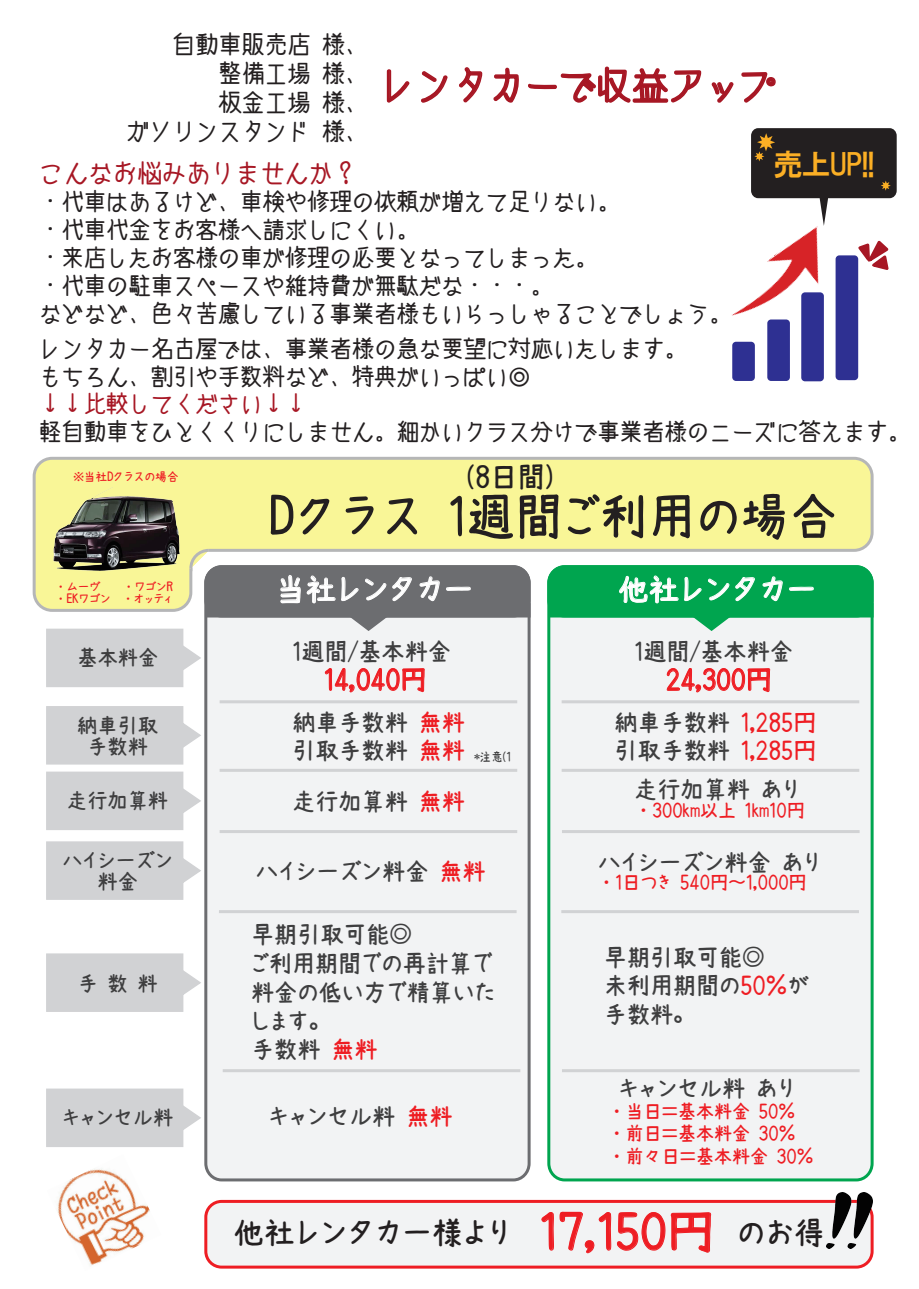
<style>
.page{position:relative;width:919px;height:1289px;background:#fff}
.page>*{position:absolute;margin:0;border:0;box-sizing:border-box;transform-origin:0 0}
.t1{font:50.1px "TT Edit Font";letter-spacing:-.04em;color:#231f20}
.t2{font:46.5px "TT Edit Font";letter-spacing:-.04em;color:#ee1d23;scale:1.06 1}
.t3{font:37.5px "cinecaption";letter-spacing:-.04em;color:#a71724}
.t4{font:31.5px "TT Edit Font";letter-spacing:-.04em;color:#fff}
.t5{font:31.5px "TT Edit Font";letter-spacing:-.04em;color:#231f20}
.t6{font:31.05px "HGP Gothic M";color:#6c6d70;scale:2.29 1}
.t7{font:31.05px "HGP Gothic M";color:#00a54f;scale:2.29 1}
.t8{font:29.4px "HGP Gothic E";color:#fbaf25}
.t9{font:28.5px "TT Edit Font";color:#231f20}
.t10{font:27px "TT Edit Font";letter-spacing:-.04em;color:#ee1d23}
.t11{font:25.5px "cinecaption";letter-spacing:-.04em;color:#a71724}
.t12{font:24px/28.8px "TT Edit Font";letter-spacing:-.04em;color:#3e3e3f}
.t13{font:24px/28.8px "cinecaption";letter-spacing:-.04em;color:#231f20;text-align:right}
.t14{font:24px/28.8px "TT Edit Font";letter-spacing:-.04em;color:#ee1d23}
.t15{font:23.25px/27.9px "cinecaption";letter-spacing:-.04em;color:#231f20}
.t16{font:23.25px "cinecaption";letter-spacing:-.04em;color:#a71724}
.t17{font:21px/21.3px "TT Edit Font";letter-spacing:-.04em;color:#3e3e3f;text-align:center}
.t18{font:18.75px/22.5px "TT Edit Font";letter-spacing:-.04em;color:#ee1d23}
.t19{font:12px/11.4px "TT Edit Font";letter-spacing:-.04em;color:#ee1d23}
.t20{font:12px "TT Edit Font";color:#3e3e3f}
.s1{color:#ee1d23}
.s2{color:#3e3e3f}
</style>
<div class="page">
<img style="left:732px;top:226px;width:92px;height:114px">
<div style="left:835px;top:255px;width:23px;height:125px;background:#2e3092;border-radius:4px"></div>
<div style="left:801px;top:292px;width:22px;height:89px;background:#2e3092;border-radius:4px"></div>
<div style="left:767px;top:319px;width:22px;height:62px;background:#2e3092;border-radius:4px"></div>
<div style="left:732px;top:342px;width:22px;height:39px;background:#2e3092;border-radius:4px"></div>
<svg style="left:855px;top:240px;width:34px;height:32px"></svg>
<svg style="left:386px;top:69px;width:23px;height:34px"></svg>
<svg style="left:421px;top:71px;width:27px;height:32px"></svg>
<svg style="left:459px;top:67px;width:24px;height:35px"></svg>
<svg style="left:493px;top:67px;width:26px;height:36px"></svg>
<svg style="left:528px;top:66px;width:174px;height:37px"></svg>
<svg style="left:711px;top:82px;width:23px;height:21px"></svg>
<svg style="left:741px;top:72px;width:35px;height:31px"></svg>
<svg style="left:46px;top:706px;width:155px;height:124px"></svg>
<svg style="left:46px;top:628px;width:155px;height:59px"></svg>
<svg style="left:46px;top:841px;width:155px;height:59px"></svg>
<svg style="left:46px;top:953px;width:155px;height:59px"></svg>
<svg style="left:46px;top:1088px;width:155px;height:59px"></svg>
<div style="left:206px;top:566px;width:323px;height:613px;background:#f2f3f4;border-radius:16px"></div>
<div style="left:204px;top:565px;width:326px;height:616px;border:3px solid #6c6d70;border-radius:16px"></div>
<div style="left:548px;top:566px;width:324px;height:613px;background:#f2f3f4;border-radius:16px"></div>
<div style="left:547px;top:565px;width:326px;height:616px;border:3px solid #00a54f;border-radius:16px"></div>
<div style="left:205px;top:603px;width:325px;height:14px;background:#6c6d70"></div>
<svg style="left:280px;top:613px;width:132px;height:18px"></svg>
<div style="left:548px;top:603px;width:325px;height:14px;background:#00a54f"></div>
<svg style="left:618px;top:613px;width:137px;height:18px"></svg>
<div style="left:206px;top:1201px;width:666px;height:65px;background:#f2f3f4;border-radius:16px"></div>
<div style="left:204px;top:1199px;width:669px;height:69px;border:3px solid #ee1d23;border-radius:16px"></div>
<svg style="left:324px;top:668px;width:101px;height:24px"></svg>
<hr style="left:219px;top:700px;width:298px;height:3px;background:#d1d2d4">
<svg style="left:666px;top:668px;width:104px;height:24px"></svg>
<hr style="left:561px;top:700px;width:298px;height:3px;background:#d1d2d4">
<hr style="left:219px;top:768px;width:298px;height:3px;background:#d1d2d4">
<hr style="left:561px;top:768px;width:298px;height:3px;background:#d1d2d4">
<hr style="left:562px;top:830px;width:297px;height:3px;background:#d1d2d4">
<hr style="left:219px;top:830px;width:298px;height:3px;background:#d1d2d4">
<hr style="left:561px;top:910px;width:297px;height:3px;background:#d1d2d4">
<hr style="left:219px;top:910px;width:297px;height:3px;background:#d1d2d4">
<hr style="left:562px;top:1069px;width:297px;height:3px;background:#d1d2d4">
<hr style="left:223px;top:1069px;width:297px;height:3px;background:#d1d2d4">
<svg style="left:541px;top:1211px;width:70px;height:42px"></svg>
<svg style="left:617px;top:1212px;width:94px;height:40px"></svg>
<img style="left:826px;top:1192px;width:46px;height:56px">
<svg style="left:33px;top:457px;width:840px;height:155px;fill:#f9f697"></svg>
<svg style="left:188px;top:547px;width:24px;height:24px"></svg>
<svg style="left:751px;top:128px;width:145px;height:98px"></svg>
<img style="left:44px;top:476px;width:141px;height:106px">
<img style="left:57px;top:1169px;width:93px;height:97px">
<p class="t13" style="left:126px;top:32px;width:244px">自動車販売店 様、<br>整備工場 様、<br>板金工場 様、<br>ガソリンスタンド 様、</p>
<p class="t11" style="left:39px;top:159px;width:321px">こんなお悩みありませんか？</p>
<p class="t15" style="left:39px;top:189px;width:694px">・代車はあるけど、車検や修理の依頼が増えて足りない。<br>・代車代金をお客様へ請求しにくい。<br>・来店したお客様の車が修理の必要となってしまった。<br>・代車の駐車スペースや維持費が無駄だな・・・。<br>などなど、色々苦慮している事業者様もいらっしゃることでしょう。</p>
<h3 class="t3" style="left:379px;top:65px;width:399px">レンタカーで収益アップ</h3>
<p class="t8" style="left:773px;top:150px;width:103px">売上UP!!</p>
<p class="t15" style="left:39px;top:336px;width:650px">レンタカー名古屋では、事業者様の急な要望に対応いたします。もちろん、割引や手数料など、特典がいっぱい◎</p>
<p class="t16" style="left:39px;top:391px;width:270px">↓↓比較してください↓↓</p>
<p class="t15" style="left:39px;top:420px;width:873px">軽自動車をひとくくりにしません。細かいクラス分けで事業者様のニーズに答えます。</p>
<p class="t19" style="left:73px;top:470px;width:107px">※当社Dクラスの場合</p>
<p class="t19" style="left:55px;top:581px;width:120px">・ムーヴ　 ・ワゴンR・EKワゴン　・オッティ</p>
<p class="t17" style="left:77px;top:647px;width:83px">基本料金</p>
<p class="t17" style="left:77px;top:714px;width:83px">納車引取手数料</p>
<p class="t17" style="left:67px;top:790px;width:103px">走行加算料</p>
<p class="t17" style="left:62px;top:849px;width:114px">ハイシーズン料金</p>
<p class="t17" style="left:77px;top:973px;width:82px">手 数 料</p>
<p class="t9" style="left:466px;top:463px;width:90px">(8日間)</p>
<h1 class="t1" style="left:268px;top:491px;width:571px">Dクラス 1週間ご利用の場合</h1>
<h3 class="t4" style="left:275px;top:573px;width:201px">当社レンタカー</h3>
<h3 class="t4" style="left:618px;top:573px;width:201px">他社レンタカー</h3>
<h3 class="t6" style="left:333px;top:602px;width:33px">▼</h3>
<h3 class="t7" style="left:676px;top:602px;width:33px">▼</h3>
<p class="t12" style="left:292px;top:637px;width:161px">1週間/基本料金</p>
<p class="t10" style="left:323px;top:666px;width:105px">14,040円</p>
<p class="t12" style="left:634px;top:637px;width:161px">1週間/基本料金</p>
<p class="t10" style="left:665px;top:666px;width:108px">24,300円</p>
<p class="t12" style="left:292px;top:707px;width:175px">納車手数料 <span class="s1">無料</span>引取手数料 <span class="s1">無料</span></p>
<p class="t14" style="left:614px;top:707px;width:204px"><span class="s2">納車手数料</span> 1,285円<span class="s2">引取手数料</span> 1,285円</p>
<p class="t12" style="left:634px;top:775px;width:168px">走行加算料 あり</p>
<p class="t20" style="left:474px;top:751px;width:39px">*注意(1</p>
<p class="t12" style="left:292px;top:787px;width:175px">走行加算料 <span class="s1">無料</span></p>
<p class="t18" style="left:634px;top:798px;width:172px">・300km以上 1km10円</p>
<p class="t12" style="left:255px;top:857px;width:233px">ハイシーズン料金 <span class="s1">無料</span></p>
<p class="t12" style="left:251px;top:920px;width:247px">早期引取可能◎<br>ご利用期間での再計算で料金の低い方で精算いたします。<br>手数料 <span class="s1">無料</span></p>
<p class="t12" style="left:597px;top:847px;width:226px">ハイシーズン料金 あり</p>
<p class="t18" style="left:597px;top:871px;width:211px">・1日つき 540円～1,000円</p>
<p class="t12" style="left:603px;top:942px;width:209px">早期引取可能◎<br>未利用期間の<span class="s1">50％</span>が手数料。</p>
<p class="t17" style="left:62px;top:1107px;width:113px">キャンセル料</p>
<p class="t12" style="left:268px;top:1102px;width:186px">キャンセル料 <span class="s1">無料</span></p>
<p class="t12" style="left:618px;top:1074px;width:179px">キャンセル料 あり</p>
<p class="t18" style="left:607px;top:1099px;width:208px">・当日＝基本料金 50％・前日＝基本料金 30％・前々日＝基本料金 30％</p>
<h2 class="t2" style="left:539px;top:1208px;width:168px">17,150円</h2>
<h3 class="t5" style="left:233px;top:1217px;width:280px">他社レンタカー様より</h3>
<h3 class="t5" style="left:736px;top:1217px;width:90px">のお得</h3>
</div>
